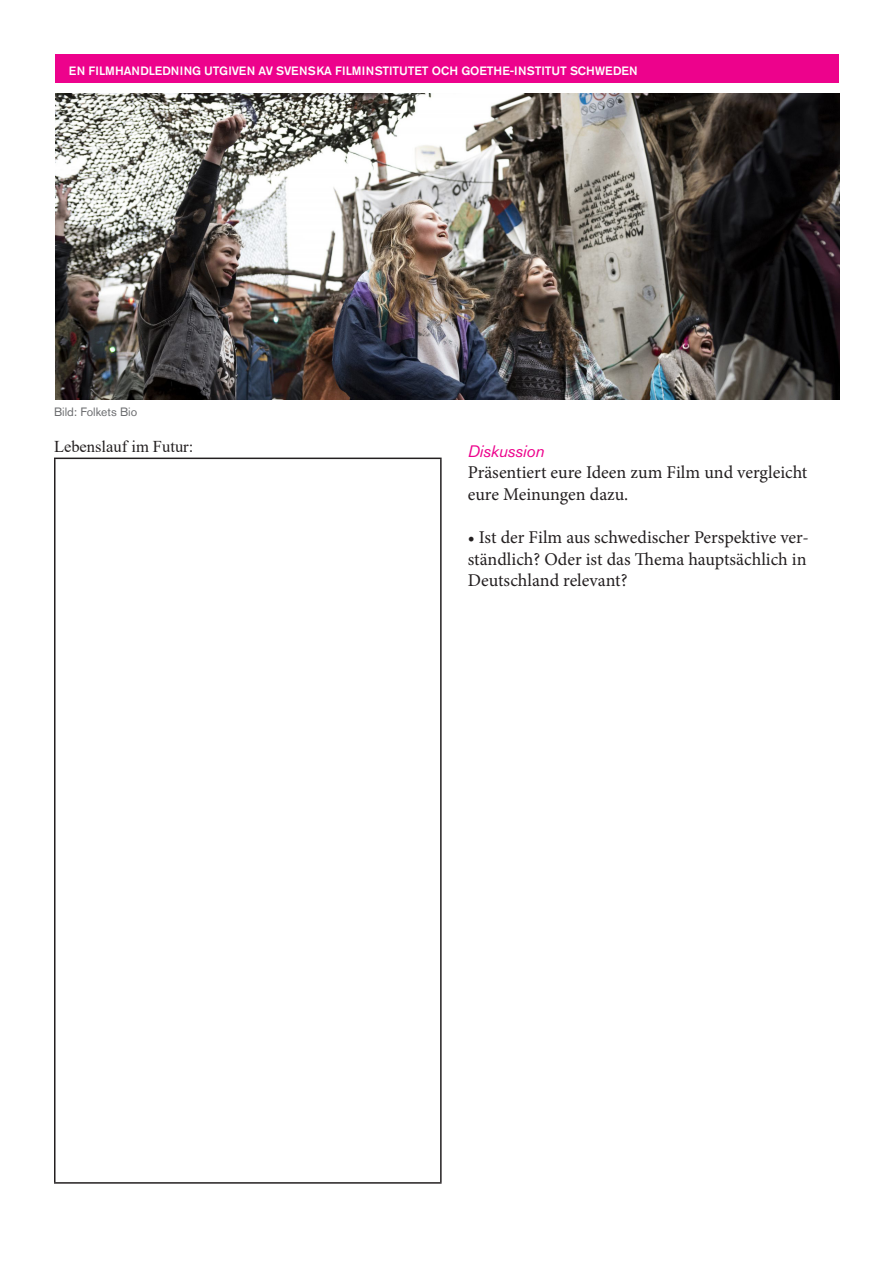
<style>
.page{position:relative;width:893px;height:1263px;background:#fff}
.page>*{position:absolute;margin:0;border:0;box-sizing:border-box;transform-origin:0 0}
.t1{font:18px/21.6px "Minion Pro";color:#231f20}
.t2{font:16.5px "Times New Roman";color:#231f20}
.t3{font:italic 16.5px "Akzidenz Grotesk Pro";letter-spacing:-.01em;color:#ed028c}
.t4{font:500 12px "Akzidenz Grotesk Pro";letter-spacing:-.01em;color:#fff}
.t5{font:12px "Akzidenz Grotesk Pro";color:#6c6d70}
</style>
<div class="page">
<div style="left:55px;top:55px;width:783px;height:28px;background:#ed028c"></div>
<img style="left:55px;top:94px;width:784px;height:306px">
<hr style="left:54px;top:458px;width:388px;height:1px;background:#231f20">
<hr style="left:54px;top:459px;width:2px;height:723px;background:#231f20">
<hr style="left:440px;top:459px;width:2px;height:723px;background:#231f20">
<hr style="left:54px;top:1182px;width:388px;height:2px;background:#231f20">
<p class="t4" style="left:69px;top:63px;width:570px">EN FILMHANDLEDNING UTGIVEN AV SVENSKA FILMINSTITUTET OCH GOETHE-INSTITUT SCHWEDEN</p>
<p class="t5" style="left:54px;top:404px;width:85px">Bild: Folkets Bio</p>
<p class="t2" style="left:54px;top:434px;width:141px">Lebenslauf im Futur:</p>
<p class="t3" style="left:468px;top:440px;width:78px">Diskussion</p>
<p class="t1" style="left:468px;top:462px;width:341px">Präsentiert eure Ideen zum Film und vergleicht eure Meinungen dazu.</p>
<p class="t1" style="left:468px;top:527px;width:343px">• Ist der Film aus schwedischer Perspektive ver&shy;ständlich? Oder ist das Thema hauptsächlich in<br>Deutschland relevant?</p>
</div>
